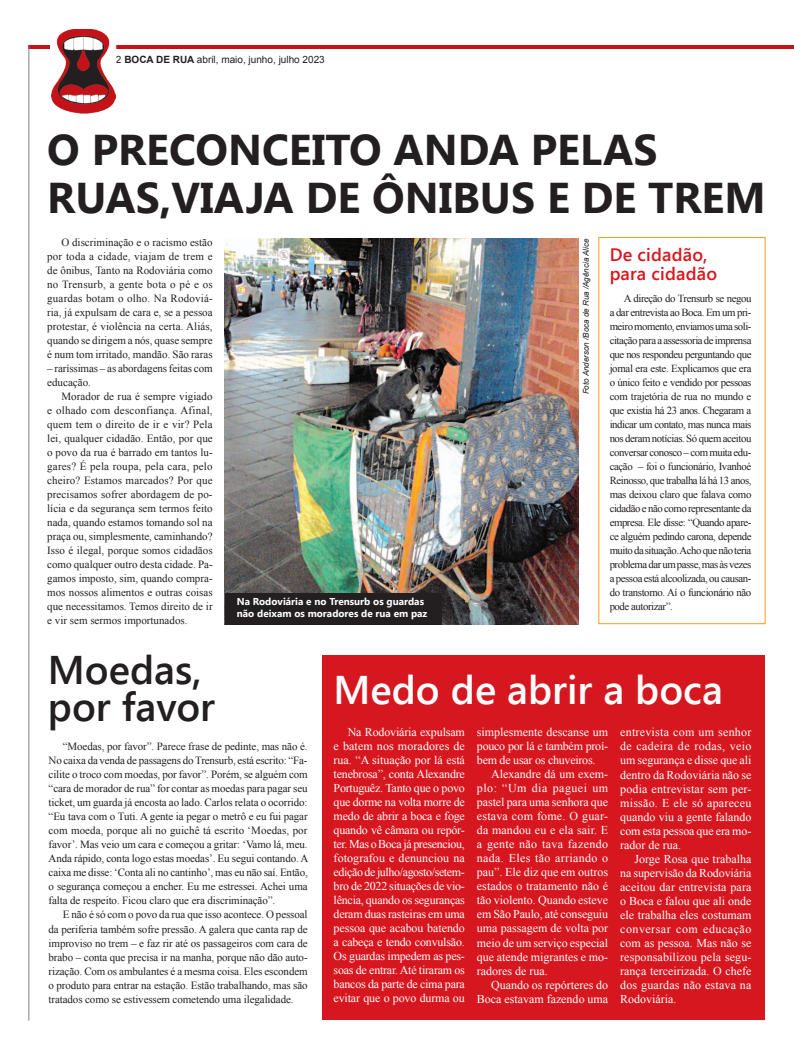
<style>
.page{position:relative;width:794px;height:1049px;background:#fff}
.page>*{position:absolute;margin:0;border:0;box-sizing:border-box;transform-origin:0 0}
.t1{font:700 43px/48px "Segoe UI";color:#231f20}
.t2{font:600 40px "Segoe UI";color:#fff}
.t3{font:600 40px/37px "Segoe UI";color:#231f20}
.t4{font:600 18px/19px "Segoe UI";letter-spacing:.01em;color:#d7171f}
.t5{font:12px/14px "Times New Roman";color:#fff;text-align:justify}
.t6{font:11px/14px "Times New Roman";letter-spacing:-.01em;color:#231f20;text-align:justify}
.t7{font:10.8px/14px "Times New Roman";letter-spacing:-.035em;color:#231f20;text-align:justify}
.t8{font:700 10px/12px "Segoe UI";color:#fff}
.t9{font:10px "Arial";color:#231f20}
.t10{font:italic 8px "Arial";color:#231f20}
.s1{font-weight:700}
</style>
<div class="page">
<hr style="left:28px;top:45px;width:766px;height:3px;background:#c4121a">
<hr style="left:28px;top:45px;width:1px;height:975px;background:#808285">
<svg style="left:50px;top:45px;width:42px;height:69px"></svg>
<img style="left:52px;top:29px;width:64px;height:84px">
<div style="left:322px;top:655px;width:443px;height:365px;background:#d7171f"></div>
<img style="left:225px;top:239px;width:354px;height:385px">
<div style="left:225px;top:593px;width:216px;height:31px;background:#231f20"></div>
<div style="left:598px;top:237px;width:167px;height:387px;border:1px solid #f89c1c"></div>
<p class="t9" style="left:116px;top:53px;width:210px">2 <span class="s1">BOCA DE RUA</span> abril, maio, junho, julho 2023</p>
<h1 class="t1" style="left:47px;top:124px;width:720px">O PRECONCEITO ANDA PELAS<br>RUAS,VIAJA DE ÔNIBUS E DE TREM</h1>
<p class="t6" style="left:47px;top:235px;width:167px;text-indent:14px">O discriminação e o racismo estão por toda a cidade, viajam de trem e de ônibus, Tanto na Rodoviária como no Trensurb, a gente bota o pé e os guardas botam o olho. Na Rodoviá&shy;ria, já expulsam de cara e, se a pessoa protestar, é violência na certa. Aliás, quando se dirigem a nós, quase sempre é num tom irritado, mandão. São raras</p>
<p class="t6" style="left:47px;top:361px;width:167px">– raríssimas – as abordagens feitas com educação.</p>
<p class="t6" style="left:47px;top:389px;width:167px;text-indent:14px">Morador de rua é sempre vigiado e olhado com desconfiança. Afinal, quem tem o direito de ir e vir? Pela lei, qualquer cidadão. Então, por que o povo da rua é barrado em tantos lu&shy;gares? É pela roupa, pela cara, pelo cheiro? Estamos marcados? Por que precisamos sofrer abordagem de po&shy;lícia e da segurança sem termos feito nada, quando estamos tomando sol na praça ou, simplesmente, caminhando?<br>Isso é ilegal, porque somos cidadãos como qualquer outro desta cidade. Pa&shy;gamos imposto, sim, quando compra&shy;mos nossos alimentos e outras coisas que necessitamos. Temos direito de ir e vir sem sermos importunados.</p>
<p class="t8" style="left:237px;top:595px;width:192px">Na Rodoviária e no Trensurb os guardas não deixam os moradores de rua em paz</p>
<p class="t10" style="left:580px;top:394px;width:157px;rotate:-90deg">Foto Anderson /Boca de Rua /Agência Alice</p>
<h3 class="t4" style="left:609px;top:245px;width:109px">De cidadão, para cidadão</h3>
<p class="t7" style="left:609px;top:291px;width:143px;text-indent:14px">A direção do Trensurb se negou a dar entrevista ao Boca. Em um pri&shy;meiro momento, enviamos uma soli&shy;citação para a assessoria de imprensa que nos respondeu perguntando que jornal era este. Explicamos que era o único feito e vendido por pessoas com trajetória de rua no mundo e que existia há 23 anos. Chegaram a indicar um contato, mas nunca mais nos deram notícias. Só quem aceitou conversar conosco – com muita edu&shy;cação – foi o funcionário, Ivanhoé Reinosso, que trabalha lá há 13 anos, mas deixou claro que falava como cidadão e não como representante da empresa. Ele disse: “Quando apare&shy;ce alguém pedindo carona, depende muito da situação. Acho que não teria problema dar um passe, mas às vezes a pessoa está alcoolizada, ou causan&shy;do transtorno. Aí o funcionário não pode autorizar”.</p>
<h2 class="t3" style="left:48px;top:649px;width:169px">Moedas, por favor</h2>
<p class="t6" style="left:49px;top:739px;width:261px;text-indent:14px">“Moedas, por favor”. Parece frase de pedinte, mas não é.<br>No caixa da venda de passagens do Trensurb, está escrito: “Fa&shy;cilite o troco com moedas, por favor”. Porém, se alguém com “cara de morador de rua” for contar as moedas para pagar seu ticket, um guarda já encosta ao lado. Carlos relata o ocorrido: “Eu tava com o Tuti. A gente ia pegar o metrô e eu fui pagar com moeda, porque ali no guichê tá escrito ‘Moedas, por favor’. Mas veio um cara e começou a gritar: ‘Vamo lá, meu.<br>Anda rápido, conta logo estas moedas’. Eu segui contando. A caixa me disse: ‘Conta ali no cantinho’, mas eu não saí. Então, o segurança começou a encher. Eu me estressei. Achei uma falta de respeito. Ficou claro que era discriminação”.</p>
<p class="t6" style="left:49px;top:907px;width:261px;text-indent:14px">E não é só com o povo da rua que isso acontece. O pessoal da periferia também sofre pressão. A galera que canta rap de improviso no trem – e faz rir até os passageiros com cara de brabo – conta que precisa ir na manha, porque não dão auto&shy;rização. Com os ambulantes é a mesma coisa. Eles escondem o produto para entrar na estação. Estão trabalhando, mas são tratados como se estivessem cometendo uma ilegalidade.</p>
<h2 class="t2" style="left:334px;top:662px;width:391px">Medo de abrir a boca</h2>
<p class="t5" style="left:334px;top:725px;width:133px;text-indent:14px">Na Rodoviária expulsam e batem nos moradores de rua. “A situação por lá está tenebrosa”, conta Alexandre Portuguêz. Tanto que o povo que dorme na volta morre de medo de abrir a boca e foge quando vê câmara ou repór&shy;ter. Mas o Boca já presenciou, fotografou e denunciou na edição de julho/agosto/setem&shy;bro de 2022 situações de vio&shy;lência, quando os seguranças deram duas rasteiras em uma pessoa que acabou batendo a cabeça e tendo convulsão.<br>Os guardas impedem as pes&shy;soas de entrar. Até tiraram os bancos da parte de cima para evitar que o povo durma ou</p>
<p class="t5" style="left:477px;top:725px;width:133px">simplesmente descanse um pouco por lá e também proí&shy;bem de usar os chuveiros.</p>
<p class="t5" style="left:477px;top:767px;width:133px;text-indent:14px">Alexandre dá um exem&shy;plo: “Um dia paguei um pastel para uma senhora que estava com fome. O guar&shy;da mandou eu e ela sair. E a gente não tava fazendo nada. Eles tão arriando o pau”. Ele diz que em outros estados o tratamento não é tão violento. Quando esteve em São Paulo, até conseguiu uma passagem de volta por meio de um serviço especial que atende migrantes e mo&shy;radores de rua.</p>
<p class="t5" style="left:477px;top:977px;width:133px;text-align:right">Quando os repórteres do<br>Boca estavam fazendo uma</p>
<p class="t5" style="left:620px;top:725px;width:133px">entrevista com um senhor de cadeira de rodas, veio um segurança e disse que ali dentro da Rodoviária não se podia entrevistar sem per&shy;missão. E ele só apareceu quando viu a gente falando com esta pessoa que era mo&shy;rador de rua.</p>
<p class="t5" style="left:620px;top:851px;width:133px;text-indent:14px">Jorge Rosa que trabalha na supervisão da Rodoviária aceitou dar entrevista para o Boca e falou que ali onde ele trabalha eles costumam conversar com educação com as pessoa. Mas não se responsabilizou pela segu&shy;rança terceirizada. O chefe dos guardas não estava na Rodoviária.</p>
</div>
